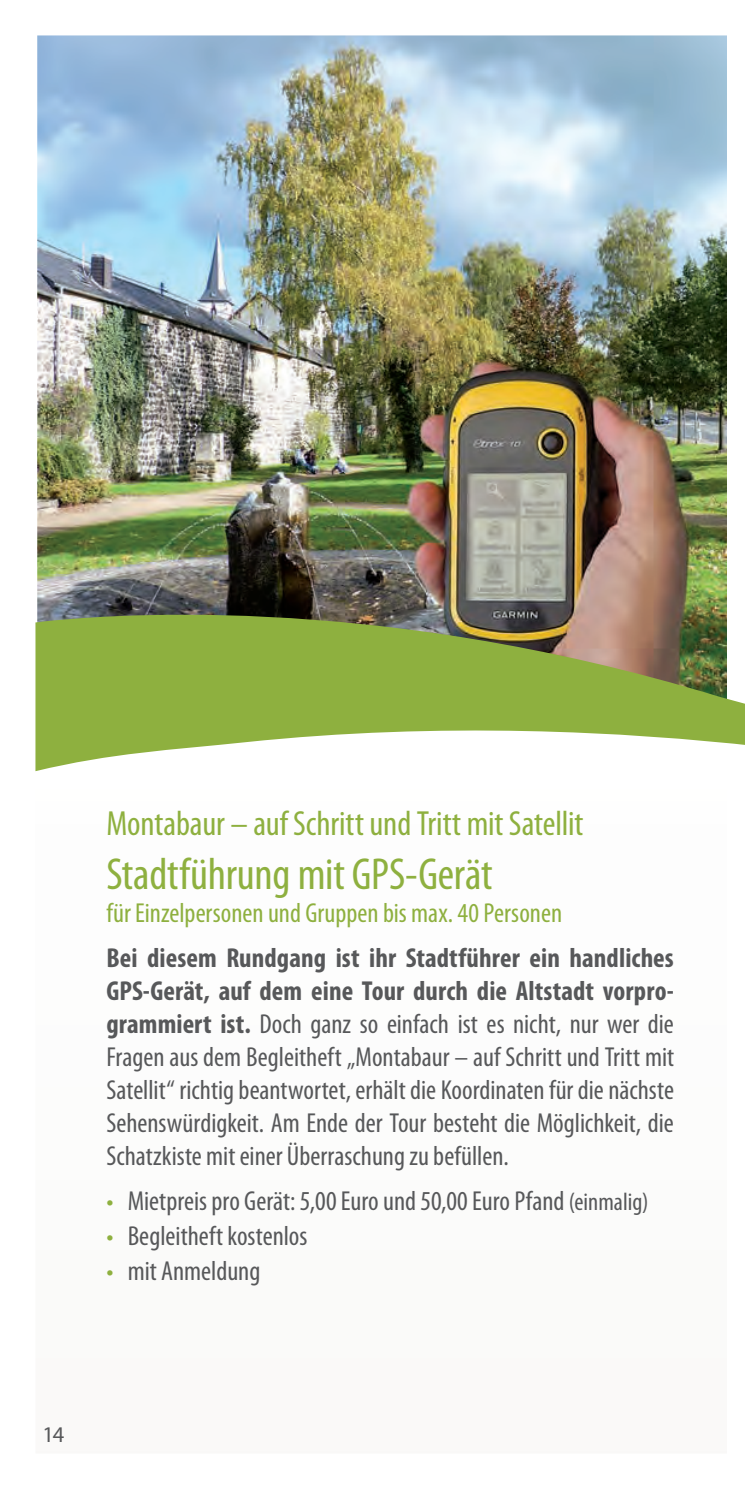
<style>
.page{position:relative;width:745px;height:1489px;background:#fff}
.page>*{position:absolute;margin:0;border:0;box-sizing:border-box;transform-origin:0 0}
.t1{font:condensed 45px "Myriad Pro";letter-spacing:-.005em;color:#8eb03f}
.t2{font:condensed 35px "Myriad Pro";letter-spacing:-.005em;color:#8eb03f}
.t3{font:condensed 27.5px/33px "Myriad Pro";color:#57585a;text-align:justify}
.t4{font:condensed 27.5px "Myriad Pro";color:#8eb03f}
.t5{font:22.5px "Myriad Pro";color:#57585a}
.s1{font-weight:700}
.s2{color:#8eb03f}
.s3{font-size:25px}
</style>
<div class="page">
<img style="left:37px;top:35px;width:689px;height:554px">
<svg style="left:35px;top:589px;width:709px;height:183px;fill:#8eb03f"></svg>
<p class="t2" style="left:106px;top:801px;width:478px">Montabaur – auf Schritt und Tritt mit Satellit</p>
<h1 class="t1" style="left:106px;top:846px;width:387px">Stadtführung mit GPS-Gerät</h1>
<p class="t4" style="left:106px;top:895px;width:457px">für Einzelpersonen und Gruppen bis max. 40 Personen</p>
<p class="t3" style="left:106px;top:940px;width:569px"><span class="s1">Bei diesem Rundgang ist ihr Stadtführer ein handliches GPS-Gerät, auf dem eine Tour durch die Altstadt vorpro&shy;grammiert ist.</span> Doch ganz so einfach ist es nicht, nur wer die Fragen aus dem Begleitheft „Montabaur – auf Schritt und Tritt mit Satellit“ richtig beantwortet, erhält die Koordinaten für die nächste Sehenswürdigkeit. Am Ende der Tour besteht die Möglichkeit, die Schatzkiste mit einer Überraschung zu befüllen.</p>
<p class="t3" style="left:106px;top:1183px;width:543px"><span class="s2">•</span> Mietpreis pro Gerät: 5,00 Euro und 50,00 Euro Pfand <span class="s3">(einmalig)</span></p>
<p class="t3" style="left:106px;top:1218px;width:202px"><span class="s2">•</span> Begleitheft kostenlos</p>
<p class="t3" style="left:106px;top:1253px;width:155px"><span class="s2">•</span> mit Anmeldung</p>
<p class="t5" style="left:43px;top:1420px;width:23px">14</p>
</div>
